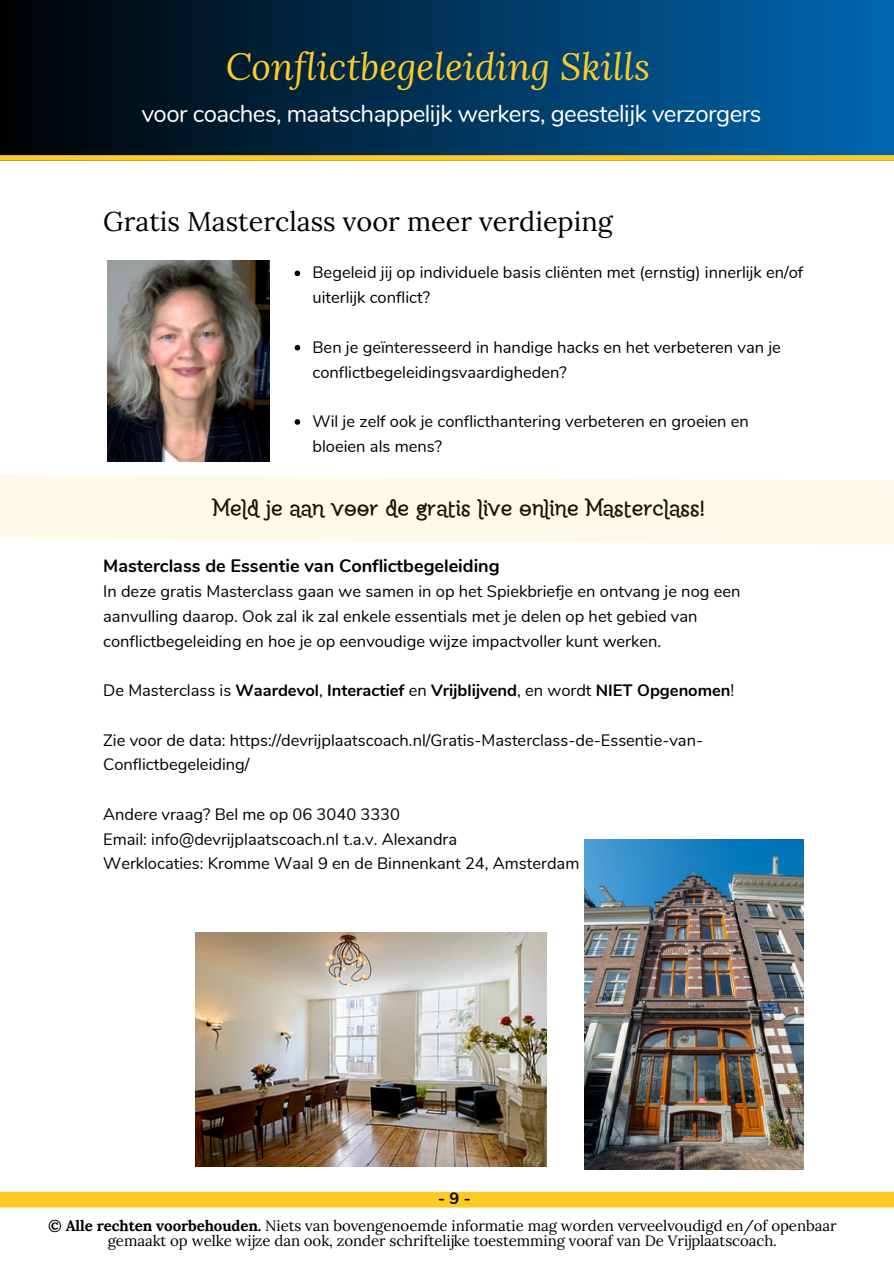
<style>
.page{position:relative;width:894px;height:1264px;background:#fff}
.page>*{position:absolute;margin:0;border:0;box-sizing:border-box;transform-origin:0 0}
.t1{font:italic 37.35px "Lora";color:#fecb26}
.t2{font:27px "Lora";color:#000}
.t3{font:24px "Nunito";letter-spacing:-.02em;color:#fff}
.t4{font:22.5px "Moonjelly ALT";color:#000}
.t5{font:700 18px "Nunito";color:#000}
.t6{font:16.5px/24.8px "Nunito";color:#000}
.t7{font:700 16.5px "Nunito";color:#000}
.t8{font:700 16.35px "Nunito";color:#000}
.t9{font:15px "Lora";letter-spacing:-.005em;color:#010101}
.s1{font-weight:400}
.s2{font-weight:700}
</style>
<div class="page">
<div style="left:0;top:1191px;width:893px;height:16px;background:#fecb26"></div>
<img style="left:196px;top:932px;width:351px;height:234px">
<img style="left:584px;top:839px;width:219px;height:330px">
<svg style="left:0;top:475px;width:893px;height:70px;background:#fef9ea"></svg>
<img style="left:107px;top:260px;width:162px;height:201px">
<svg style="left:294px;top:270px;width:6px;height:6px"></svg>
<svg style="left:294px;top:345px;width:6px;height:5px"></svg>
<svg style="left:294px;top:419px;width:6px;height:6px"></svg>
<div style="left:0;top:0;width:893px;height:161px;background:linear-gradient(to right,#000001,#0068b1)"></div>
<div style="left:0;top:155px;width:893px;height:6px;background:#fecb26"></div>
<p class="t1" style="left:226px;top:41px;width:425px">Conflictbegeleiding Skills</p>
<p class="t3" style="left:142px;top:97px;width:621px">voor coaches, maatschappelijk werkers, geestelijk verzorgers</p>
<p class="t2" style="left:103px;top:204px;width:511px">Gratis Masterclass voor meer verdieping</p>
<p class="t6" style="left:312px;top:261px;width:492px">Begeleid jij op individuele basis cliënten met (ernstig) innerlijk en/of uiterlij k conflict?</p>
<p class="t6" style="left:312px;top:335px;width:470px">Ben je geïnteresseerd in handige hacks en het verbeteren van je conflictbegeleidingsvaardigheden?</p>
<p class="t6" style="left:312px;top:409px;width:438px">Wil je zelf ook je conflicthantering verbeteren en groeien en bloeien als mens?</p>
<h2 class="t4" style="left:213px;top:495px;width:493px">Meld je aan voor de gratis live online Masterclass!</h2>
<p class="t5" style="left:103px;top:554px;width:398px">Masterclass de Essentie van Conflictbegeleiding</p>
<p class="t6" style="left:103px;top:579px;width:638px">In deze gratis Masterclass gaan we samen in op het Spiekbriefje en ontvang je nog een aanvulling daarop. Ook zal ik zal enkele essentials met je delen op het gebied van conflictbegeleiding en hoe je op eenvoudige wijze impactvoller kunt werken.</p>
<p class="t7" style="left:103px;top:679px;width:632px"><span class="s1">De Masterclass is</span> Waardevol<span class="s1">,</span> Interactief <span class="s1">en</span> Vrijblijvend<span class="s1">, en wordt</span> NIET Opgenomen<span class="s1">!</span></p>
<h3 class="t6" style="left:103px;top:727px;width:601px">Zie voor de data: https://devrij plaatscoach.nl/Gratis-Masterclass-de-Essentie-van-<br>Conflictbegeleiding/</h3>
<p class="t6" style="left:103px;top:802px;width:298px">Andere vraag? Bel me op 06 3040 3330</p>
<p class="t6" style="left:103px;top:826px;width:355px">Email: info@devrijplaatscoach.nl t.a.v. Alexandra</p>
<p class="t6" style="left:103px;top:851px;width:477px">Werklocaties: Kromme Waal 9 en de Binnenkant 24, Amsterdam</p>
<p class="t8" style="left:438px;top:1187px;width:34px">-9-</p>
<p class="t9" style="left:48px;top:1215px;width:789px"><span class="s2">© Alle rechten voorbehouden.</span> Niets van bovengenoemde informatie mag worden verveelvoudigd en/of openbaar</p>
<h4 class="t9" style="left:108px;top:1231px;width:670px">gemaakt op welke wijze dan ook, zonder schriftelijke toestemming vooraf van De Vrijplaatscoach.</h4>
</div>
